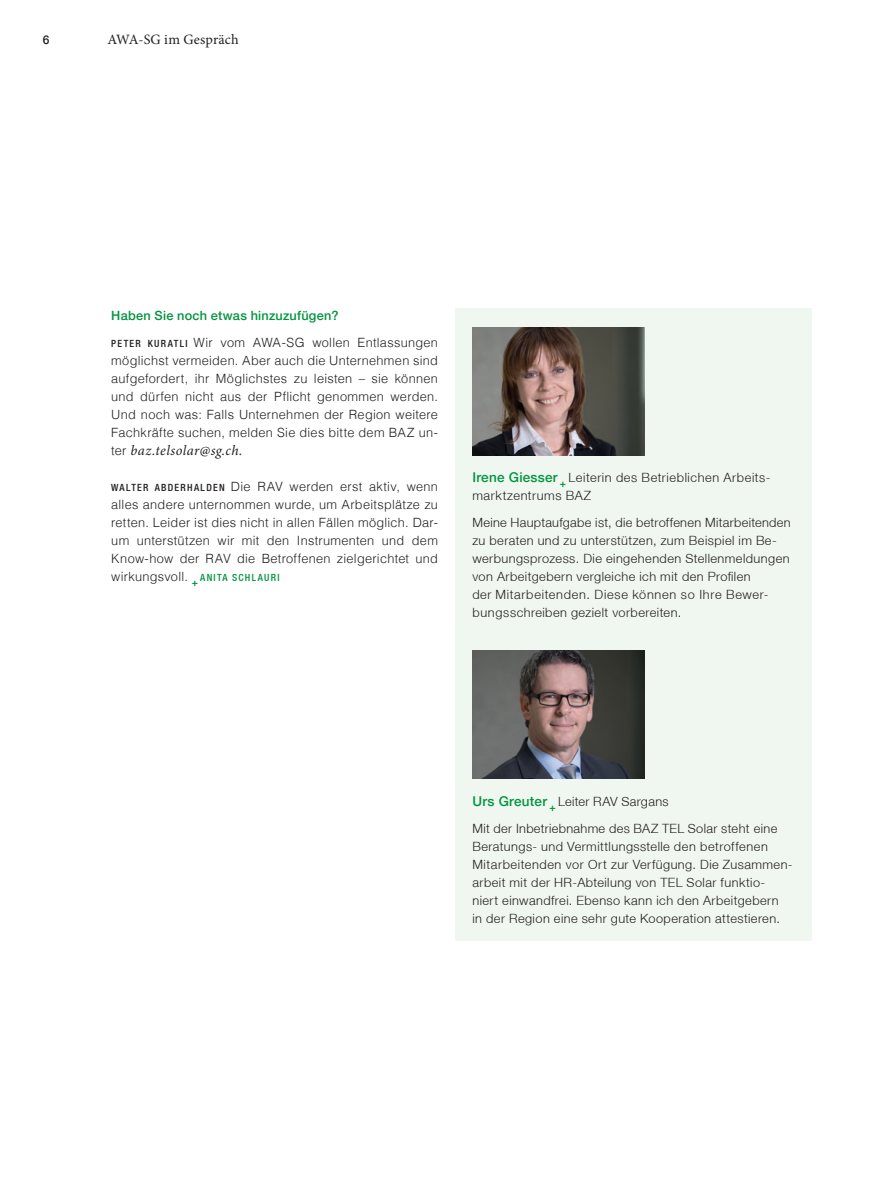
<style>
.page{position:relative;width:893px;height:1191px;background:#fff}
.page>*{position:absolute;margin:0;border:0;box-sizing:border-box;transform-origin:0 0}
.t1{font:italic 14.25px "Minion Pro";letter-spacing:.025em;color:#231f20}
.t2{font:14.25px "Minion Pro";letter-spacing:.01em;color:#231f20}
.t3{font:300 12.75px/18px "Helvetica Neue LT";letter-spacing:.035em;color:#231f20}
.t4{font:300 12.75px/18px "Helvetica LT";letter-spacing:.02em;color:#231f20;text-align:justify}
.t5{font:500 12.75px "Helvetica Neue LT";letter-spacing:.02em;color:#00943d}
.t6{font:500 12px "Helvetica Neue LT";color:#231f20}
.t7{font:500 condensed 9.9px "Helvetica Neue LT";letter-spacing:.13em;color:#00943d}
.s1{font-family:"Helvetica Neue LT";font-weight:500;font-stretch:condensed;font-size:9.9px}
.s2{font-family:"Helvetica LT";font-weight:300;font-style:normal;font-size:12.75px}
.s3{font-weight:500;font-size:13.5px;color:#00943d}
</style>
<div class="page">
<div style="left:455px;top:308px;width:356px;height:632px;background:#f0f7f1"></div>
<img style="left:472px;top:327px;width:173px;height:128px">
<img style="left:472px;top:650px;width:173px;height:128px">
<p class="t6" style="left:43px;top:33px;width:8px">6</p>
<p class="t2" style="left:107px;top:30px;width:133px">AWA-SG im Gespräch</p>
<p class="t5" style="left:111px;top:307px;width:229px">Haben Sie noch etwas hinzuzufügen?</p>
<p class="t4" style="left:111px;top:333px;width:328px"><span class="s1">PETER KURATLI</span> Wir vom AWA-SG wollen Entlassungen möglichst vermeiden. Aber auch die Unternehmen sind aufgefordert, ihr Möglichstes zu leisten – sie können und dürfen nicht aus der Pflicht genommen werden.<br>Und noch was: Falls Unternehmen der Region weitere Fachkräfte suchen, melden Sie dies bitte dem BAZ un-</p>
<p class="t1" style="left:111px;top:440px;width:133px"><span class="s2">ter</span> baz.telsolar@sg.ch.</p>
<p class="t4" style="left:111px;top:477px;width:328px"><span class="s1">WALTER ABDERHALDEN</span> Die RAV werden erst aktiv, wenn alles andere unternommen wurde, um Arbeitsplätze zu retten. Leider ist dies nicht in allen Fällen möglich. Dar&shy;um unterstützen wir mit den Instrumenten und dem Know-how der RAV die Betroffenen zielgerichtet und wirkungsvoll. <sub>+</sub></p>
<p class="t7" style="left:200px;top:571px;width:81px">ANITA SCHLAURI</p>
<p class="t3" style="left:472px;top:468px;width:300px"><span class="s3">Irene Giesser</span> <sub>+</sub> Leiterin des Betrieblichen Arbeits&shy;marktzentrums BAZ</p>
<p class="t3" style="left:472px;top:513px;width:320px">Meine Hauptaufgabe ist, die betroffenen Mitarbeitenden zu beraten und zu unterstützen, zum Beispiel im Be&shy;werbungsprozess. Die eingehenden Stellenmeldungen von Arbeitgebern vergleiche ich mit den Profilen<br>der Mitarbeitenden. Diese können so Ihre Bewer&shy;bungsschreiben gezielt vorbereiten.</p>
<p class="t3" style="left:472px;top:787px;width:307px;line-height:27px"><span class="s3">Urs Greuter</span> <sub>+</sub> Leiter RAV Sargans<br>Mit der Inbetriebnahme des BAZ TEL Solar steht eine</p>
<p class="t3" style="left:472px;top:837px;width:322px">Beratungs- und Vermittlungsstelle den betroffenen Mitarbeitenden vor Ort zur Verfügung. Die Zusammen&shy;arbeit mit der HR-Abteilung von TEL Solar funktio&shy;niert einwandfrei. Ebenso kann ich den Arbeitgebern<br>in der Region eine sehr gute Kooperation attestieren.</p>
</div>
